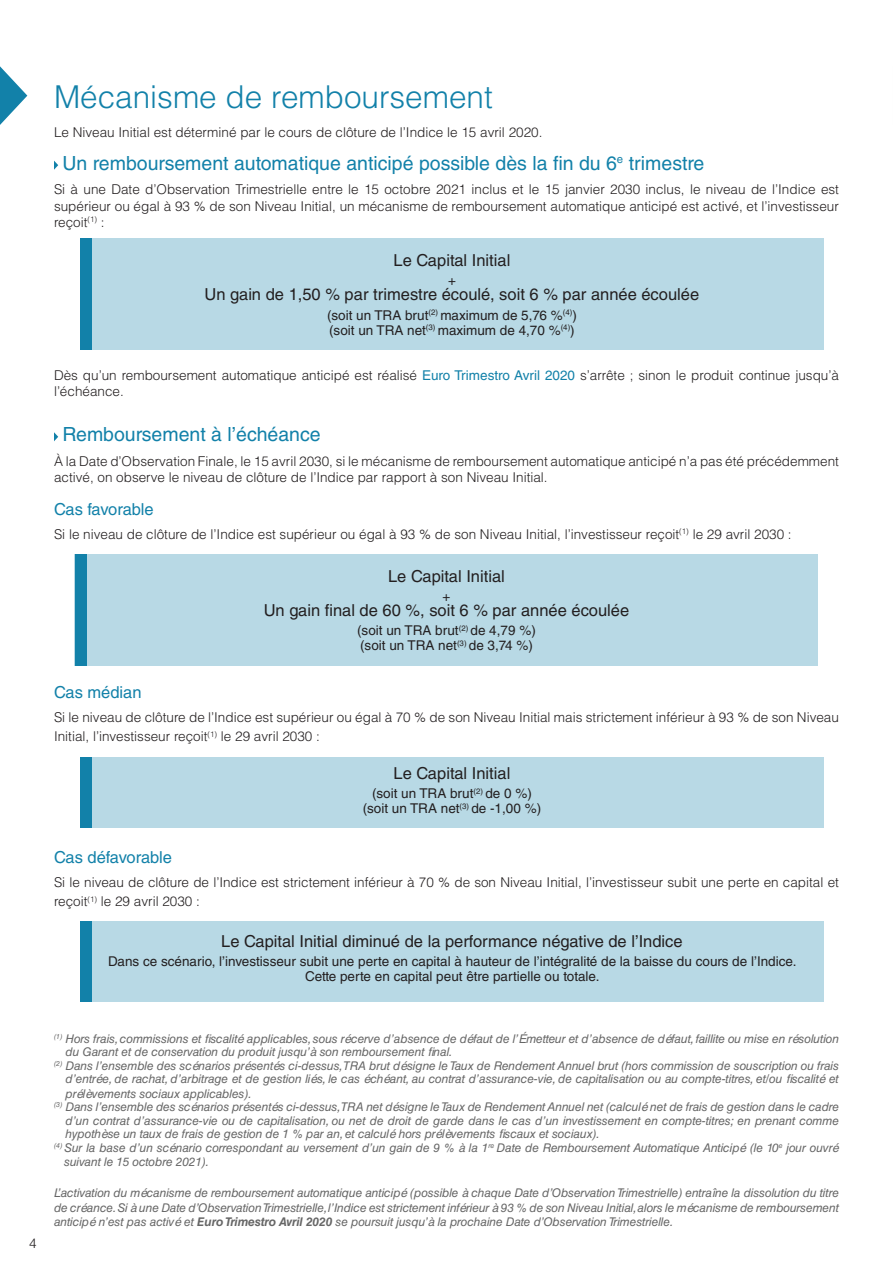
<style>
.page{position:relative;width:893px;height:1265px;background:#fff}
.page>*{position:absolute;margin:0;border:0;box-sizing:border-box;transform-origin:0 0}
.t1{font:300 31.5px "Helvetica LT Std";color:#1281a9}
.t2{font:19.5px "Helvetica LT Std";color:#1281a9}
.t3{font:16.5px "Helvetica LT Std";color:#231f20}
.t4{font:16.5px "Helvetica LT Std";color:#1281a9}
.t5{font:300 13.5px/16.2px "Helvetica LT Std";color:#231f20}
.t6{font:13.5px/15px "Helvetica LT Std";color:#231f20;text-align:center}
.t7{font:italic 12px/13.5px "Helvetica LT Std";letter-spacing:-.01em;color:#666;text-align:justify}
.s1{font-weight:400;color:#1281a9}
.s2{font-weight:700}
</style>
<div class="page">
<svg style="left:54px;top:432px;width:4px;height:9px"></svg>
<svg style="left:0;top:66px;width:27px;height:59px"></svg>
<svg style="left:54px;top:161px;width:4px;height:9px"></svg>
<div style="left:80px;top:239px;width:744px;height:111px;background:#b8d9e5"></div>
<div style="left:80px;top:239px;width:12px;height:111px;background:#1281a9"></div>
<div style="left:80px;top:921px;width:744px;height:81px;background:#b8d9e5"></div>
<div style="left:80px;top:921px;width:12px;height:81px;background:#1281a9"></div>
<div style="left:80px;top:757px;width:744px;height:71px;background:#b8d9e5"></div>
<div style="left:80px;top:757px;width:12px;height:71px;background:#1281a9"></div>
<div style="left:75px;top:554px;width:743px;height:112px;background:#b8d9e5"></div>
<div style="left:75px;top:554px;width:11px;height:112px;background:#1281a9"></div>
<p class="t1" style="left:54px;top:77px;width:440px">Mécanisme de remboursement</p>
<p class="t5" style="left:54px;top:124px;width:490px">Le Niveau Initial est déterminé par le cours de clôture de l’Indice le 15 avril 2020.</p>
<p class="t2" style="left:62px;top:152px;width:643px">Un remboursement automatique anticipé possible dès la fin du 6<sup>e</sup> trimestre</p>
<p class="t5" style="left:54px;top:181px;width:786px;text-align:justify">Si à une Date d’Observation Trimestrielle entre le 15 octobre 2021 inclus et le 15 janvier 2030 inclus, le niveau de l’Indice est supérieur ou égal à 93 % de son Niveau Initial, un mécanisme de remboursement automatique anticipé est activé, et l’investisseur reçoit<sup>(1)</sup> :</p>
<p class="t3" style="left:394px;top:251px;width:118px">Le Capital Initial</p>
<p class="t6" style="left:448px;top:273px;width:9px">+</p>
<p class="t3" style="left:205px;top:285px;width:496px">Un gain de 1,50 % par trimestre écoulé, soit 6 % par année écoulée</p>
<p class="t6" style="left:327px;top:307px;width:251px">(soit un TRA brut<sup>(2)</sup> maximum de 5,76 %<sup>(4)</sup>)</p>
<p class="t6" style="left:329px;top:322px;width:247px">(soit un TRA net<sup>(3)</sup> maximum de 4,70 %<sup>(4)</sup>)</p>
<p class="t5" style="left:54px;top:366px;width:786px">Dès qu’un remboursement automatique anticipé est réalisé <span class="s1">Euro Trimestro Avril 2020</span> s’arrête ; sinon le produit continue jusqu’à l’échéance.</p>
<p class="t2" style="left:62px;top:423px;width:260px">Remboursement à l’échéance</p>
<p class="t5" style="left:54px;top:453px;width:786px">À la Date d’Observation Finale, le 15 avril 2030, si le mécanisme de remboursement automatique anticipé n’a pas été précédemment activé, on observe le niveau de clôture de l’Indice par rapport à son Niveau Initial.</p>
<p class="t4" style="left:54px;top:499px;width:101px">Cas favorable</p>
<p class="t5" style="left:54px;top:526px;width:739px">Si le niveau de clôture de l’Indice est supérieur ou égal à 93 % de son Niveau Initial, l’investisseur reçoit<sup>(1)</sup> le 29 avril 2030 :</p>
<p class="t3" style="left:388px;top:567px;width:118px">Le Capital Initial</p>
<p class="t6" style="left:443px;top:589px;width:9px">+</p>
<p class="t3" style="left:264px;top:601px;width:367px">Un gain final de 60 %, soit 6 % par année écoulée</p>
<p class="t6" style="left:357px;top:623px;width:180px">(soit un TRA brut<sup>(2)</sup> de 4,79 %)</p>
<p class="t6" style="left:360px;top:638px;width:174px">(soit un TRA net<sup>(3)</sup> de 3,74 %)</p>
<p class="t4" style="left:54px;top:683px;width:89px">Cas médian</p>
<p class="t5" style="left:54px;top:707px;width:786px;line-height:19.5px">Si le niveau de clôture de l’Indice est supérieur ou égal à 70 % de son Niveau Initial mais strictement inférieur à 93 % de son Niveau<br>Initial, l’investisseur reçoit<sup>(1)</sup> le 29 avril 2030 :</p>
<p class="t3" style="left:394px;top:764px;width:118px">Le Capital Initial</p>
<p class="t6" style="left:372px;top:786px;width:161px">(soit un TRA brut<sup>(2)</sup> de 0 %)</p>
<p class="t6" style="left:363px;top:801px;width:180px">(soit un TRA net<sup>(3)</sup> de -1,00 %)</p>
<p class="t4" style="left:54px;top:847px;width:119px">Cas défavorable</p>
<p class="t5" style="left:54px;top:872px;width:786px;line-height:19.5px">Si le niveau de clôture de l’Indice est strictement inférieur à 70 % de son Niveau Initial, l’investisseur subit une perte en capital et reçoit<sup>(1)</sup> le 29 avril 2030 :</p>
<p class="t3" style="left:221px;top:931px;width:463px">Le Capital Initial diminué de la performance négative de l’Indice</p>
<p class="t6" style="left:108px;top:954px;width:690px">Dans ce scénario, l’investisseur subit une perte en capital à hauteur de l’intégralité de la baisse du cours de l’Indice.<br>Cette perte en capital peut être partielle ou totale.</p>
<p class="t5" style="left:29px;top:1235px;width:9px">4</p>
<p class="t7" style="left:66px;top:1032px;width:775px;text-indent:-12px"><sup>(1)</sup> Hors frais, commissions et fiscalité applicables, sous récerve d’absence de défaut de l’Émetteur et d’absence de défaut, faillite ou mise en résolution du Garant et de conservation du produit jusqu’à son remboursement final.</p>
<p class="t7" style="left:66px;top:1058px;width:775px;line-height:14px;text-indent:-12px"><sup>(2)</sup> Dans l’ensemble des scénarios présentés ci-dessus,TRA brut désigne le Taux de Rendement Annuel brut (hors commission de souscription ou frais d’entrée, de rachat, d’arbitrage et de gestion liés, le cas échéant, au contrat d’assurance-vie, de capitalisation ou au compte-titres, et/ou fiscalité et prélèvements sociaux applicables).</p>
<p class="t7" style="left:66px;top:1100px;width:775px;text-indent:-12px"><sup>(3)</sup> Dans l’ensemble des scénarios présentés ci-dessus,TRA net désigne le Taux de Rendement Annuel net (calculé net de frais de gestion dans le cadre d’un contrat d’assurance-vie ou de capitalisation, ou net de droit de garde dans le cas d’un investissement en compte-titres; en prenant comme hypothèse un taux de frais de gestion de 1 % par an, et calculé hors prélèvements fiscaux et sociaux).</p>
<p class="t7" style="left:64px;top:1140px;width:776px;line-height:14.4px;text-indent:-10px"><sup>(4)</sup> Sur la base d’un scénario correspondant au versement d’un gain de 9 % à la 1<sup>re</sup> Date de Remboursement Automatique Anticipé (le 10<sup>e</sup> jour ouvré suivant le 15 octobre 2021).</p>
<p class="t7" style="left:54px;top:1186px;width:786px;line-height:14.4px">L’activation du mécanisme de remboursement automatique anticipé (possible à chaque Date d’Observation Trimestrielle) entraîne la dissolution du titre de créance. Si à une Date d’Observation Trimestrielle, l’Indice est strictement inférieur à 93 % de son Niveau Initial, alors le mécanisme de remboursement anticipé n’est pas activé et <span class="s2">Euro Trimestro Avril 2020</span> se poursuit jusqu’à la prochaine Date d’Observation Trimestrielle.</p>
</div>
